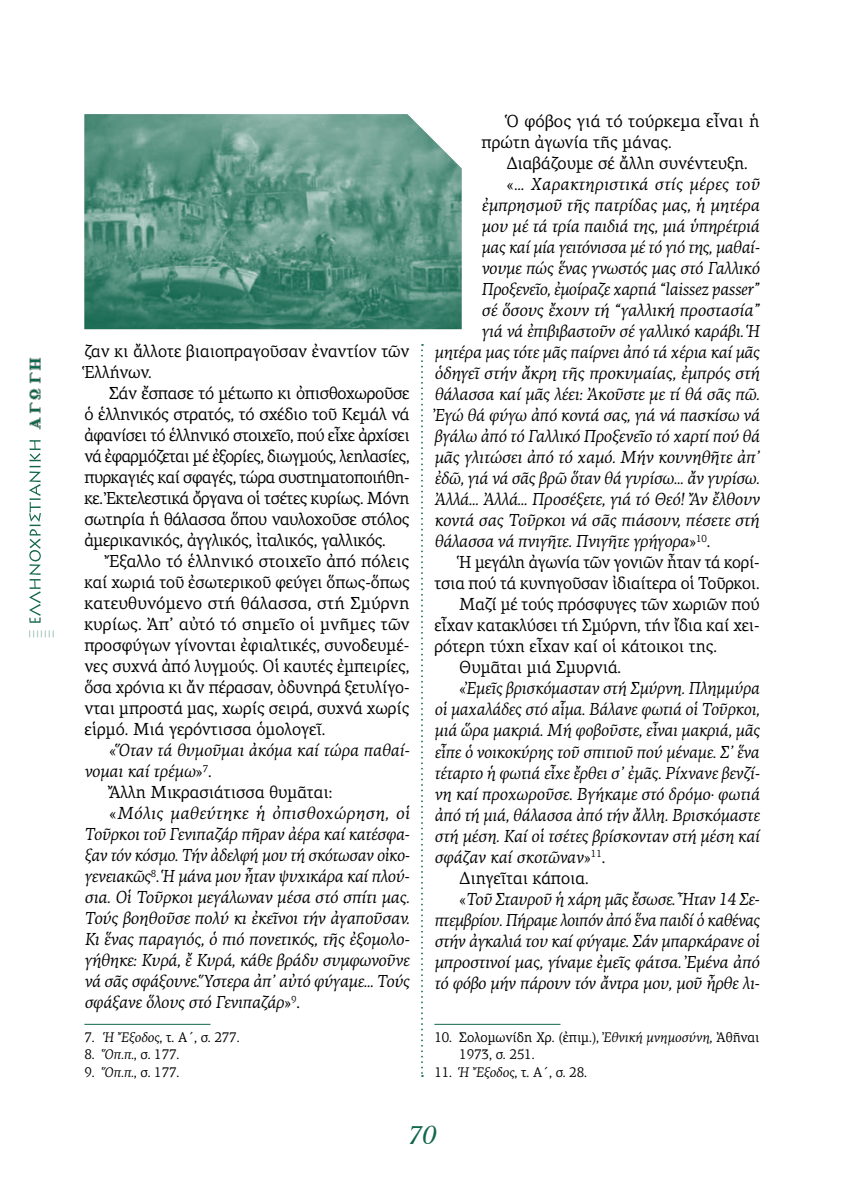
<style>
.page{position:relative;width:844px;height:1191px;background:#fff}
.page>*{position:absolute;margin:0;border:0;box-sizing:border-box;transform-origin:0 0}
.t1{font:italic 28px "Katsoulidis";color:#12664d}
.t2{font:italic 17.5px "PF Centro Serif Pro";letter-spacing:-.01em;color:#000;scale:.95 1}
.t3{font:17.5px/21px "PF Centro Serif Pro";color:#000;scale:.95 1}
.t4{font:italic 17.5px "PF Centro Serif Pro";letter-spacing:-.01em;color:#000;scale:.93 1}
.t5{font:17.5px/21px "PF Centro Serif Pro";color:#000;text-align:justify;scale:.96 1}
.t6{font:italic 17.5px "PF Centro Serif Pro";letter-spacing:-.01em;color:#000}
.t7{font:italic 17.5px "PF Centro Serif Pro";letter-spacing:-.01em;color:#000;scale:.96 1}
.t8{font:italic 17.5px "PF Centro Serif Pro";letter-spacing:-.01em;color:#000;scale:.94 1}
.t9{font:17.5px "PF Centro Serif Pro";color:#000;scale:.93 1}
.t10{font:17.5px/21px "PF Centro Serif Pro";color:#000}
.t11{font:17.5px "PF Centro Serif Pro";color:#000;scale:.94 1}
.t12{font:italic 17.5px "PF Centro Serif Pro";letter-spacing:.025em;color:#000}
.t13{font:italic 17.5px "PF Centro Serif Pro";letter-spacing:.015em;color:#000}
.t14{font:14px/17.5px "PF Centro Serif Pro";color:#000;scale:.95 1}
.s1{font-style:normal}
.s2{font-style:italic}
</style>
<div class="page">
<svg style="left:29px;top:358px;width:12px;height:71px"></svg>
<svg style="left:29px;top:440px;width:12px;height:183px"></svg>
<svg style="left:29px;top:630px;width:25px;height:7px"></svg>
<hr style="left:434px;top:1024px;width:126px;height:1px;background:#12664d">
<svg style="left:421px;top:344px;width:2px;height:732px"></svg>
<hr style="left:84px;top:1024px;width:126px;height:1px;background:#12664d">
<img style="left:84px;top:114px;width:377px;height:215px">
<p class="t3" style="left:84px;top:341px;width:344px">ζαν κι ἄλλοτε βιαιοπραγοῦσαν ἐναντίον τῶν<br>Ἑλλήνων.</p>
<p class="t3" style="left:84px;top:383px;width:344px;text-align:justify;text-indent:25px">Σάν ἔσπασε τό μέτωπο κι ὀπισθοχωροῦσε ὁ ἑλληνικός στρατός, τό σχέδιο τοῦ Κεμάλ νά ἀφανίσει τό ἑλληνικό στοιχεῖο, πού εἶχε ἀρχίσει νά ἐφαρμόζεται μέ ἐξορίες, διωγμούς, λεηλασίες, πυρκαγιές καί σφαγές, τώρα συστηματοποιήθη&shy;κε. Ἐκτελεστικά ὄργανα οἱ τσέτες κυρίως. Μόνη σωτηρία ἡ θάλασσα ὅπου ναυλοχοῦσε στόλος ἀμερικανικός, ἀγγλικός, ἰταλικός, γαλλικός.</p>
<p class="t5" style="left:84px;top:551px;width:340px;text-indent:25px">Ἔξαλλο τό ἑλληνικό στοιχεῖο ἀπό πόλεις καί χωριά τοῦ ἐσωτερικοῦ φεύγει ὅπως-ὅπως κατευθυνόμενο στή θάλασσα, στή Σμύρνη κυρίως. Ἀπ’ αὐτό τό σημεῖο οἱ μνῆμες τῶν προσφύγων γίνονται ἐφιαλτικές, συνοδευμέ&shy;νες συχνά ἀπό λυγμούς. Οἱ καυτές ἐμπειρίες, ὅσα χρόνια κι ἄν πέρασαν, ὀδυνηρά ξετυλίγο&shy;νται μπροστά μας, χωρίς σειρά, συχνά χωρίς εἱρμό. Μιά γερόντισσα ὁμολογεῖ.</p>
<p class="t2" style="left:109px;top:740px;width:317px"><span class="s1">«</span>Ὅταν τά θυμοῦμαι ἀκόμα καί τώρα παθαί-</p>
<p class="t2" style="left:84px;top:761px;width:136px">νομαι καί τρέμω<span class="s1">»</span><sup>7</sup><span class="s1">.</span></p>
<p class="t3" style="left:109px;top:782px;width:236px">Ἄλλη Μικρασιάτισσα θυμᾶται:</p>
<p class="t12" style="left:109px;top:803px;width:302px"><span class="s1">«</span>Μόλις μαθεύτηκε ἡ ὀπισθοχώρηση, οἱ</p>
<p class="t2" style="left:84px;top:824px;width:344px">Τοῦρκοι τοῦ Γενιπαζάρ πῆραν ἀέρα καί κατέσφα-</p>
<p class="t4" style="left:84px;top:845px;width:351px">ξαν τόν κόσμο. Τήν ἀδελφή μου τή σκότωσαν οἰκο-</p>
<p class="t8" style="left:84px;top:866px;width:347px">γενειακῶς<sup>8</sup>. Ἡ μάνα μου ἦταν ψυχικάρα καί πλού-</p>
<p class="t7" style="left:84px;top:887px;width:340px">σια. Οἱ Τοῦρκοι μεγάλωναν μέσα στό σπίτι μας.</p>
<p class="t6" style="left:84px;top:908px;width:326px">Τούς βοηθοῦσε πολύ κι ἐκεῖνοι τήν ἀγαποῦσαν.</p>
<p class="t7" style="left:84px;top:929px;width:340px">Κι ἕνας παραγιός, ὁ πιό πονετικός, τῆς ἐξομολο-</p>
<p class="t2" style="left:84px;top:950px;width:343px">γήθηκε: Κυρά, ἔ Κυρά, κάθε βράδυ συμφωνοῦνε</p>
<p class="t2" style="left:84px;top:971px;width:344px">νά σᾶς σφάξουνε. Ὕστερα ἀπ’ αὐτό φύγαμε… Τούς</p>
<p class="t2" style="left:84px;top:992px;width:228px">σφάξανε ὅλους στό Γενιπαζάρ<span class="s1">»</span><sup>9</sup><span class="s1">.</span></p>
<p class="t14" style="left:84px;top:1028px;width:165px">7. <span class="s2">Ἡ Ἔξοδος</span>, τ. Α΄, σ. 277.</p>
<p class="t14" style="left:84px;top:1045px;width:101px">8. <span class="s2">Ὅπ.π.</span>, σ. 177.</p>
<p class="t14" style="left:84px;top:1063px;width:101px">9. <span class="s2">Ὅπ.π.</span>, σ. 177.</p>
<p class="t10" style="left:481px;top:111px;width:279px;text-indent:25px">Ὁ φόβος γιά τό τούρκεμα εἶναι ἡ πρώτη ἀγωνία τῆς μάνας.</p>
<p class="t3" style="left:506px;top:153px;width:255px">Διαβάζουμε σέ ἄλλη συνέντευξη.</p>
<p class="t13" style="left:506px;top:174px;width:255px"><span class="s1">«</span>… Χαρακτηριστικά στίς μέρες τοῦ</p>
<p class="t6" style="left:481px;top:195px;width:279px">ἐμπρησμοῦ τῆς πατρίδας μας, ἡ μητέρα</p>
<p class="t2" style="left:481px;top:216px;width:294px">μου μέ τά τρία παιδιά της, μιά ὑπηρέτριά</p>
<p class="t4" style="left:481px;top:237px;width:300px">μας καί μία γειτόνισσα μέ τό γιό της, μαθαί-</p>
<p class="t2" style="left:481px;top:258px;width:294px">νουμε πώς ἕνας γνωστός μας στό Γαλλικό</p>
<p class="t4" style="left:481px;top:279px;width:300px">Προξενεῖο, ἐμοίραζε χαρτιά “laissez passer”</p>
<p class="t6" style="left:481px;top:300px;width:279px">σέ ὅσους ἔχουν τή “γαλλική προστασία”</p>
<p class="t2" style="left:481px;top:321px;width:294px">γιά νά ἐπιβιβαστοῦν σέ γαλλικό καράβι. Ἡ</p>
<p class="t2" style="left:434px;top:342px;width:344px">μητέρα μας τότε μᾶς παίρνει ἀπό τά χέρια καί μᾶς</p>
<p class="t6" style="left:434px;top:363px;width:327px">ὁδηγεῖ στήν ἄκρη τῆς προκυμαίας, ἐμπρός στή</p>
<p class="t7" style="left:434px;top:384px;width:340px">θάλασσα καί μᾶς λέει: Ἀκοῦστε με τί θά σᾶς πῶ.</p>
<p class="t2" style="left:434px;top:405px;width:344px">Ἐγώ θά φύγω ἀπό κοντά σας, γιά νά πασκίσω νά</p>
<p class="t2" style="left:434px;top:426px;width:344px">βγάλω ἀπό τό Γαλλικό Προξενεῖο τό χαρτί πού θά</p>
<p class="t6" style="left:434px;top:447px;width:327px">μᾶς γλιτώσει ἀπό τό χαμό. Μήν κουνηθῆτε ἀπ’</p>
<p class="t2" style="left:434px;top:468px;width:344px">ἐδῶ, γιά νά σᾶς βρῶ ὅταν θά γυρίσω… ἄν γυρίσω.</p>
<p class="t7" style="left:434px;top:489px;width:340px">Ἀλλά… Ἀλλά… Προσέξετε, γιά τό Θεό! Ἄν ἔλθουν</p>
<p class="t6" style="left:434px;top:510px;width:326px">κοντά σας Τοῦρκοι νά σᾶς πιάσουν, πέσετε στή</p>
<p class="t2" style="left:434px;top:531px;width:292px">θάλασσα νά πνιγῆτε. Πνιγῆτε γρήγορα<span class="s1">»</span><sup>10</sup><span class="s1">.</span></p>
<p class="t9" style="left:459px;top:552px;width:324px">Ἡ μεγάλη ἀγωνία τῶν γονιῶν ἦταν τά κορί-</p>
<p class="t11" style="left:434px;top:573px;width:347px">τσια πού τά κυνηγοῦσαν ἰδιαίτερα οἱ Τοῦρκοι.</p>
<p class="t9" style="left:459px;top:594px;width:324px">Μαζί μέ τούς πρόσφυγες τῶν χωριῶν πού</p>
<p class="t9" style="left:434px;top:615px;width:351px">εἶχαν κατακλύσει τή Σμύρνη, τήν ἴδια καί χει-</p>
<p class="t3" style="left:434px;top:636px;width:299px">ρότερη τύχη εἶχαν καί οἱ κάτοικοι της.</p>
<p class="t3" style="left:459px;top:657px;width:172px">Θυμᾶται μιά Σμυρνιά.</p>
<p class="t4" style="left:459px;top:678px;width:324px"><span class="s1">«</span>Ἐμεῖς βρισκόμασταν στή Σμύρνη. Πλημμύρα</p>
<p class="t4" style="left:434px;top:699px;width:351px">οἱ μαχαλάδες στό αἷμα. Βάλανε φωτιά οἱ Τοῦρκοι,</p>
<p class="t4" style="left:434px;top:720px;width:351px">μιά ὥρα μακριά. Μή φοβοῦστε, εἶναι μακριά, μᾶς</p>
<p class="t4" style="left:434px;top:741px;width:351px">εἶπε ὁ νοικοκύρης τοῦ σπιτιοῦ πού μέναμε. Σ’ ἕνα</p>
<p class="t4" style="left:434px;top:762px;width:351px">τέταρτο ἡ φωτιά εἶχε ἔρθει σ’ ἐμᾶς. Ρίχνανε βενζί-</p>
<p class="t2" style="left:434px;top:783px;width:344px">νη καί προχωροῦσε. Βγήκαμε στό δρόμο· φωτιά</p>
<p class="t8" style="left:434px;top:804px;width:347px">ἀπό τή μιά, θάλασσα ἀπό τήν ἄλλη. Βρισκόμαστε</p>
<p class="t2" style="left:434px;top:825px;width:344px">στή μέση. Καί οἱ τσέτες βρίσκονταν στή μέση καί</p>
<p class="t2" style="left:434px;top:846px;width:181px">σφάζαν καί σκοτῶναν<span class="s1">»</span><sup>11</sup><span class="s1">.</span></p>
<p class="t3" style="left:459px;top:867px;width:138px">Διηγεῖται κάποια.</p>
<p class="t8" style="left:459px;top:888px;width:321px"><span class="s1">«</span>Τοῦ Σταυροῦ ἡ χάρη μᾶς ἔσωσε. Ἦταν 14 Σε-</p>
<p class="t4" style="left:434px;top:909px;width:351px">πτεμβρίου. Πήραμε λοιπόν ἀπό ἕνα παιδί ὁ καθένας</p>
<p class="t2" style="left:434px;top:930px;width:343px">στήν ἀγκαλιά του καί φύγαμε. Σάν μπαρκάρανε οἱ</p>
<p class="t6" style="left:434px;top:951px;width:326px">μπροστινοί μας, γίναμε ἐμεῖς φάτσα. Ἐμένα ἀπό</p>
<p class="t2" style="left:434px;top:972px;width:344px">τό φόβο μήν πάρουν τόν ἄντρα μου, μοῦ ἦρθε λι-</p>
<p class="t14" style="left:459px;top:1028px;width:317px;text-indent:-25px">10. Σολομωνίδη Χρ. (ἐπιμ.), <span class="s2">Ἐθνική μνημοσύνη</span>, Ἀθῆναι<br>1973, σ. 251.</p>
<p class="t14" style="left:434px;top:1063px;width:162px">11. <span class="s2">Ἡ Ἔξοδος</span>, τ. Α΄, σ. 28.</p>
<h1 class="t1" style="left:407px;top:1115px;width:30px">70</h1>
</div>
